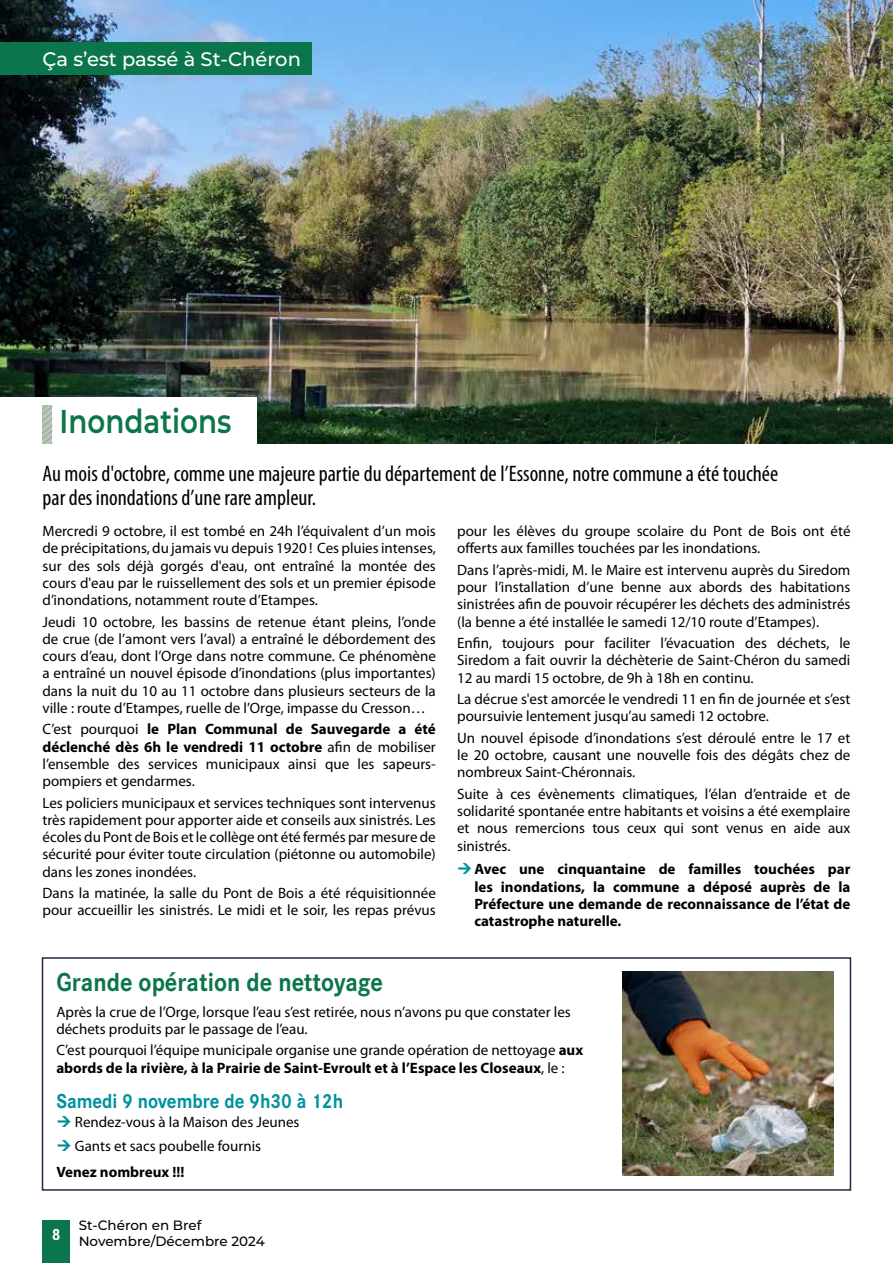
<style>
.page{position:relative;width:893px;height:1263px;background:#fff}
.page>*{position:absolute;margin:0;border:0;box-sizing:border-box;transform-origin:0 0}
.t1{font:600 33px "Montserrat";color:#0b754b;scale:.84 1}
.t2{font:700 27px "Corporate S";color:#0b754b;scale:.9 1}
.t3{font:condensed 22.5px/24px "Myriad Pro";color:#000}
.t4{font:700 21px "Corporate S";color:#00929c;scale:.9 1}
.t5{font:500 19.5px "Montserrat";color:#fff}
.t6{font:700 condensed 15.3px "Roboto";color:#fff}
.t7{font:15px/17.2px "Myriad Pro";color:#000;text-align:justify}
.t8{font:700 15px/17.2px "Myriad Pro";color:#000;text-align:justify}
.t9{font:500 13.5px/16.2px "Montserrat";color:#000}
.s1{font-weight:700}
</style>
<div class="page">
<img style="left:0;top:0;width:893px;height:444px">
<div style="left:0;top:397px;width:257px;height:57px;background:#fff"></div>
<div style="left:43px;top:1220px;width:27px;height:43px;background:#0b754b"></div>
<div style="left:0;top:43px;width:311px;height:32px;background:#0b754b"></div>
<svg style="left:43px;top:405px;width:10px;height:39px"></svg>
<img style="left:622px;top:972px;width:212px;height:204px">
<div style="left:42px;top:957px;width:809px;height:234px;border:2px solid #1d294a"></div>
<h3 class="t5" style="left:43px;top:45px;width:260px">Ça s’est passé à St-Chéron</h3>
<h1 class="t1" style="left:60px;top:398px;width:206px">Inondations</h1>
<h3 class="t3" style="left:43px;top:461px;width:737px">Au mois d'octobre, comme une majeure partie du département de l’Essonne, notre commune a été touchée par des inondations d’une rare ampleur.</h3>
<p class="t7" style="left:43px;top:523px;width:395px">Mercredi 9 octobre, il est tombé en 24h l’équivalent d’un mois de précipitations, du jamais vu depuis 1920 ! Ces pluies intenses, sur des sols déjà gorgés d'eau, ont entraîné la montée des cours d'eau par le ruissellement des sols et un premier épisode d’inondations, notamment route d’Etampes.</p>
<p class="t7" style="left:43px;top:613px;width:395px">Jeudi 10 octobre, les bassins de retenue étant pleins, l’onde de crue (de l’amont vers l’aval) a entraîné le débordement des cours d’eau, dont l’Orge dans notre commune. Ce phénomène a entraîné un nouvel épisode d’inondations (plus importantes) dans la nuit du 10 au 11 octobre dans plusieurs secteurs de la ville : route d’Etampes, ruelle de l’Orge, impasse du Cresson…</p>
<p class="t7" style="left:43px;top:721px;width:395px">C’est pourquoi <span class="s1">le Plan Communal de Sauvegarde a été déclenché dès 6h le vendredi 11 octobre</span> afin de mobiliser l’ensemble des services municipaux ainsi que les sapeurs&shy;pompiers et gendarmes.</p>
<p class="t7" style="left:43px;top:794px;width:395px">Les policiers municipaux et services techniques sont intervenus très rapidement pour apporter aide et conseils aux sinistrés. Les écoles du Pont de Bois et le collège ont été fermés par mesure de sécurité pour éviter toute circulation (piétonne ou automobile) dans les zones inondées.</p>
<p class="t7" style="left:43px;top:885px;width:395px">Dans la matinée, la salle du Pont de Bois a été réquisitionnée pour accueillir les sinistrés. Le midi et le soir, les repas prévus</p>
<p class="t7" style="left:457px;top:523px;width:395px">pour les élèves du groupe scolaire du Pont de Bois ont été offerts aux familles touchées par les inondations.</p>
<p class="t7" style="left:457px;top:561px;width:395px">Dans l’après-midi, M. le Maire est intervenu auprès du Siredom pour l’installation d’une benne aux abords des habitations sinistrées afin de pouvoir récupérer les déchets des administrés (la benne a été installée le samedi 12/10 route d’Etampes).</p>
<p class="t7" style="left:457px;top:635px;width:395px">Enfin, toujours pour faciliter l’évacuation des déchets, le Siredom a fait ouvrir la déchèterie de Saint-Chéron du samedi 12 au mardi 15 octobre, de 9h à 18h en continu.</p>
<p class="t7" style="left:457px;top:691px;width:395px">La décrue s'est amorcée le vendredi 11 en fin de journée et s’est poursuivie lentement jusqu’au samedi 12 octobre.</p>
<p class="t7" style="left:457px;top:729px;width:395px">Un nouvel épisode d’inondations s’est déroulé entre le 17 et le 20 octobre, causant une nouvelle fois des dégâts chez de nombreux Saint-Chéronnais.</p>
<p class="t7" style="left:457px;top:785px;width:395px">Suite à ces évènements climatiques, l’élan d’entraide et de solidarité spontanée entre habitants et voisins a été exemplaire et nous remercions tous ceux qui sont venus en aide aux sinistrés.</p>
<p class="t8" style="left:474px;top:861px;width:378px">Avec une cinquantaine de familles touchées par les inondations, la commune a déposé auprès de la Préfecture une demande de reconnaissance de l’état de catastrophe naturelle.</p>
<h2 class="t2" style="left:56px;top:963px;width:364px">Grande opération de nettoyage</h2>
<p class="t7" style="left:56px;top:1003px;width:516px">Après la crue de l’Orge, lorsque l’eau s’est retirée, nous n’avons pu que constater les déchets produits par le passage de l’eau.</p>
<p class="t7" style="left:56px;top:1042px;width:528px">C’est pourquoi l’équipe municipale organise une grande opération de nettoyage <span class="s1">aux abords de la rivière, à la Prairie de Saint-Evroult et à l’Espace les Closeaux</span>, le :</p>
<h3 class="t4" style="left:56px;top:1086px;width:320px">Samedi 9 novembre de 9h30 à 12h</h3>
<p class="t7" style="left:75px;top:1111px;width:226px;line-height:23.7px">Rendez-vous à la Maison des Jeunes<br>Gants et sacs poubelle fournis</p>
<p class="t8" style="left:56px;top:1163px;width:130px">Venez nombreux !!!</p>
<p class="t6" style="left:52px;top:1224px;width:10px">8</p>
<p class="t9" style="left:79px;top:1217px;width:188px">St-Chéron en Bref<br>Novembre/Décembre 2024</p>
</div>
